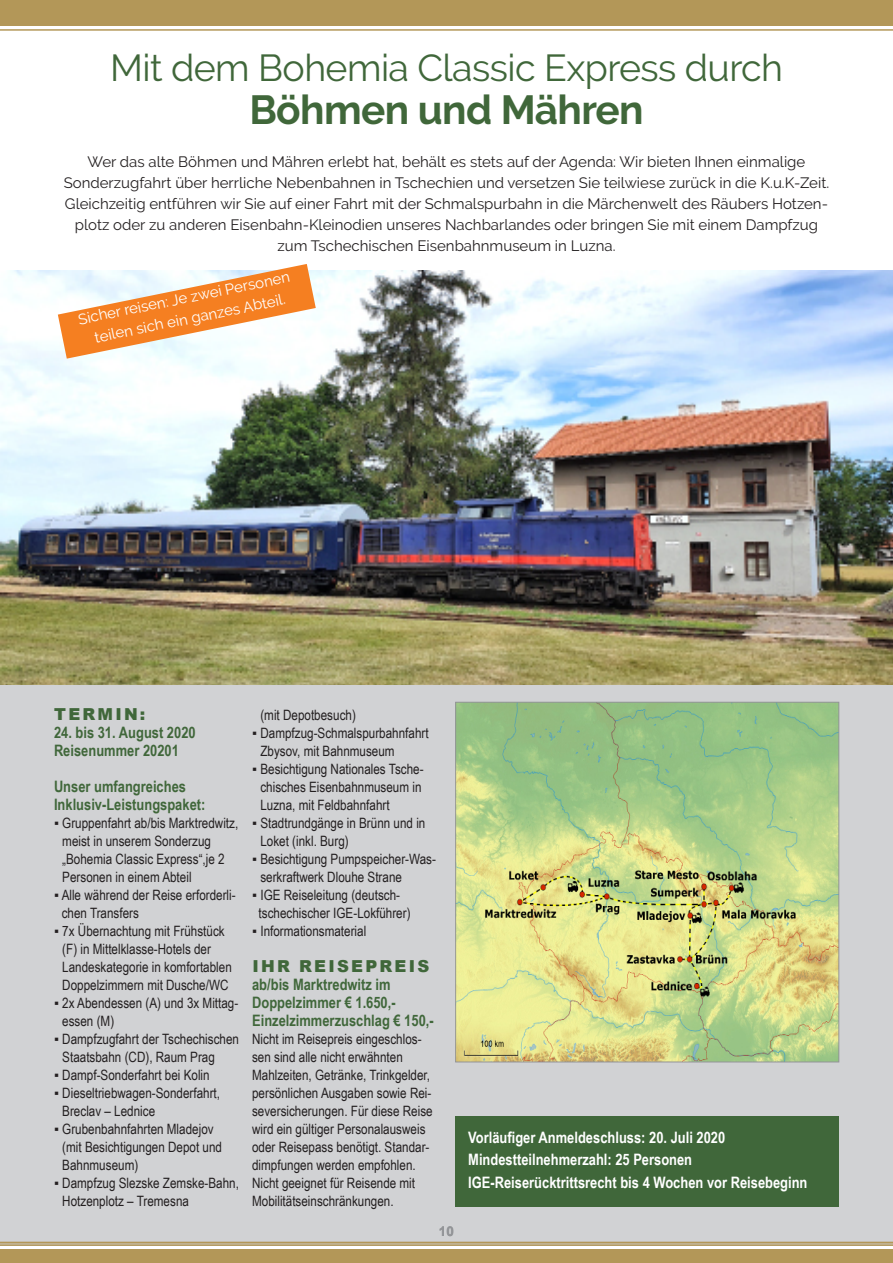
<style>
.page{position:relative;width:893px;height:1263px;background:#fff}
.page>*{position:absolute;margin:0;border:0;box-sizing:border-box;transform-origin:0 0}
._01_Headline_R{font:700 40.5px "Raleway";letter-spacing:-.015em;color:#40673a}
._01_Headline_R-2{font:37.5px "Raleway";letter-spacing:-.015em;color:#40673a}
._03_Termin_Reiseprei{font:900 16.5px "Arial";letter-spacing:.135em;color:#40673a}
._09_Anmeldeschluss_R{font:700 15.75px "Arial Narrow";color:#fff}
._06_Inkl_Leistung_R{font:700 15.75px/18px "Arial Narrow";color:#40673a}
._04_Reisedatum_R{font:700 15.75px "Arial Narrow";color:#40673a}
._05_Reisenummer_R{font:700 15.75px "Arial Narrow";color:#40673a}
._02_Einleitung_R{font:15px/21px "Raleway";color:#231f20;text-align:center}
._02_Einleitung_R-2{font:15px "Raleway";color:#fff}
._08_Kasten_Fließtext{font:14.25px/18px "Arial Narrow";color:#231f20}
.t1{font:700 13.5px "Arial";color:#939598}
</style>
<div class="page">
<div style="left:0;top:666px;width:893px;height:579px;background:#d1d2d4"></div>
<hr style="left:0;top:1244px;width:893px;height:2px;background:#b39758">
<div style="left:0;top:1250px;width:893px;height:13px;background:#b39758"></div>
<img style="left:0;top:270px;width:893px;height:414px">
<img style="left:457px;top:704px;width:380px;height:356px">
<div style="left:455px;top:702px;width:384px;height:360px;border:1px solid #939598"></div>
<div style="left:455px;top:1116px;width:384px;height:90px;background:#40673a"></div>
<div style="left:0;top:0;width:893px;height:26px;background:#b39758"></div>
<hr style="left:0;top:29px;width:893px;height:2px;background:#b39758">
<hr style="left:0;top:1242px;width:893px;height:1px;background:#b39758">
<svg style="left:58px;top:264px;width:258px;height:95px"></svg>
<p class="_01_Headline_R-2" style="left:110px;top:46px;width:674px">Mit dem Bohemia Classic Express durch</p>
<p class="_01_Headline_R" style="left:249px;top:87px;width:396px">Böhmen und Mähren</p>
<p class="_02_Einleitung_R" style="left:64px;top:151px;width:767px">Wer das alte Böhmen und Mähren erlebt hat, behält es stets auf der Agenda: Wir bieten Ihnen einmalige Sonderzugfahrt über herrliche Nebenbahnen in Tschechien und versetzen Sie teilwiese zurück in die K.u.K-Zeit.<br>Gleichzeitig entführen wir Sie auf einer Fahrt mit der Schmalspurbahn in die Märchenwelt des Räubers Hotzen&shy;plotz oder zu anderen Eisenbahn-Kleinodien unseres Nachbarlandes oder bringen Sie mit einem Dampfzug zum Tschechischen Eisenbahnmuseum in Luzna.</p>
<p class="_02_Einleitung_R-2" style="left:77px;top:312px;width:217px;rotate:-12deg">Sicher reisen: Je zwei Personen</p>
<p class="_02_Einleitung_R-2" style="left:93px;top:330px;width:196px;rotate:-12deg">teilen sich ein ganzes Abteil.</p>
<p class="_03_Termin_Reiseprei" style="left:54px;top:702px;width:92px">TERMIN:</p>
<p class="_04_Reisedatum_R" style="left:54px;top:721px;width:143px">24. bis 31. August 2020</p>
<p class="_05_Reisenummer_R" style="left:54px;top:739px;width:126px">Reisenummer 20201</p>
<p class="_06_Inkl_Leistung_R" style="left:54px;top:777px;width:153px">Unser umfangreiches<br>Inklusiv-Leistungspaket:</p>
<p class="_08_Kasten_Fließtext" style="left:62px;top:813px;width:178px;text-indent:-8px">▪ Gruppenfahrt ab/bis Marktredwitz, meist in unserem Sonderzug „Bohemia Classic Express“,je 2<br>Personen in einem Abteil</p>
<p class="_08_Kasten_Fließtext" style="left:62px;top:885px;width:176px;text-indent:-8px">▪ Alle während der Reise erforderli&shy;chen Transfers</p>
<p class="_08_Kasten_Fließtext" style="left:62px;top:921px;width:171px;text-indent:-8px">▪ 7x Übernachtung mit Frühstück (F) in Mittelklasse-Hotels der<br>Landeskategorie in komfortablen<br>Doppelzimmern mit Dusche/WC</p>
<p class="_08_Kasten_Fließtext" style="left:62px;top:993px;width:178px;text-indent:-8px">▪ 2x Abendessen (A) und 3x Mittag&shy;essen (M)</p>
<p class="_08_Kasten_Fließtext" style="left:62px;top:1029px;width:178px;text-indent:-8px">▪ Dampfzugfahrt der Tschechischen<br>Staatsbahn (CD), Raum Prag</p>
<p class="_08_Kasten_Fließtext" style="left:54px;top:1065px;width:157px">▪ Dampf-Sonderfahrt bei Kolin</p>
<p class="_08_Kasten_Fließtext" style="left:62px;top:1083px;width:159px;text-indent:-8px">▪ Dieseltriebwagen-Sonderfahrt,<br>Breclav – Lednice</p>
<p class="_08_Kasten_Fließtext" style="left:62px;top:1119px;width:161px;text-indent:-8px">▪ Grubenbahnfahrten Mladejov (mit Besichtigungen Depot und<br>Bahnmuseum)</p>
<p class="_08_Kasten_Fließtext" style="left:62px;top:1173px;width:178px;text-indent:-8px">▪ Dampfzug Slezske Zemske-Bahn,<br>Hotzenplotz – Tremesna</p>
<p class="_08_Kasten_Fließtext" style="left:260px;top:705px;width:97px">(mit Depotbesuch)</p>
<p class="_08_Kasten_Fließtext" style="left:260px;top:723px;width:170px;text-indent:-8px">▪ Dampfzug-Schmalspurbahnfahrt<br>Zbysov, mit Bahnmuseum</p>
<p class="_08_Kasten_Fließtext" style="left:260px;top:759px;width:165px;text-indent:-8px">▪ Besichtigung Nationales Tsche&shy;chisches Eisenbahnmuseum in<br>Luzna, mit Feldbahnfahrt</p>
<p class="_08_Kasten_Fließtext" style="left:260px;top:813px;width:167px;text-indent:-8px">▪ Stadtrundgänge in Brünn und in<br>Loket (inkl. Burg)</p>
<p class="_08_Kasten_Fließtext" style="left:260px;top:849px;width:177px;text-indent:-8px">▪ Besichtigung Pumpspeicher-Was&shy;serkraftwerk Dlouhe Strane</p>
<p class="_08_Kasten_Fließtext" style="left:252px;top:885px;width:149px">▪ IGE Reiseleitung (deutsch-</p>
<p class="_08_Kasten_Fließtext" style="left:259px;top:903px;width:153px">tschechischer IGE-Lokführer)</p>
<p class="_08_Kasten_Fließtext" style="left:252px;top:921px;width:116px">▪ Informationsmaterial</p>
<p class="_03_Termin_Reiseprei" style="left:252px;top:954px;width:178px">IHR REISEPREIS</p>
<p class="_06_Inkl_Leistung_R" style="left:252px;top:975px;width:140px">ab/bis Marktredwitz im</p>
<p class="_06_Inkl_Leistung_R" style="left:252px;top:993px;width:145px">Doppelzimmer € 1.650,-</p>
<p class="_06_Inkl_Leistung_R" style="left:252px;top:1011px;width:183px">Einzelzimmerzuschlag € 150,-</p>
<p class="_08_Kasten_Fließtext" style="left:252px;top:1029px;width:182px">Nicht im Reisepreis eingeschlos&shy;sen sind alle nicht erwähnten Mahlzeiten, Getränke, Trinkgelder, persönlichen Ausgaben sowie Rei&shy;seversicherungen. Für diese Reise wird ein gültiger Personalausweis oder Reisepass benötigt. Standar&shy;dimpfungen werden empfohlen.<br>Nicht geeignet für Reisende mit Mobilitätseinschränkungen.</p>
<p class="t1" style="left:439px;top:1221px;width:17px">10</p>
<p class="_09_Anmeldeschluss_R" style="left:468px;top:1125px;width:259px">Vorläufiger Anmeldeschluss: 20. Juli 2020</p>
<p class="_09_Anmeldeschluss_R" style="left:468px;top:1148px;width:225px">Mindestteilnehmerzahl: 25 Personen</p>
<p class="_09_Anmeldeschluss_R" style="left:468px;top:1170px;width:341px">IGE-Reiserücktrittsrecht bis 4 Wochen vor Reisebeginn</p>
</div>
